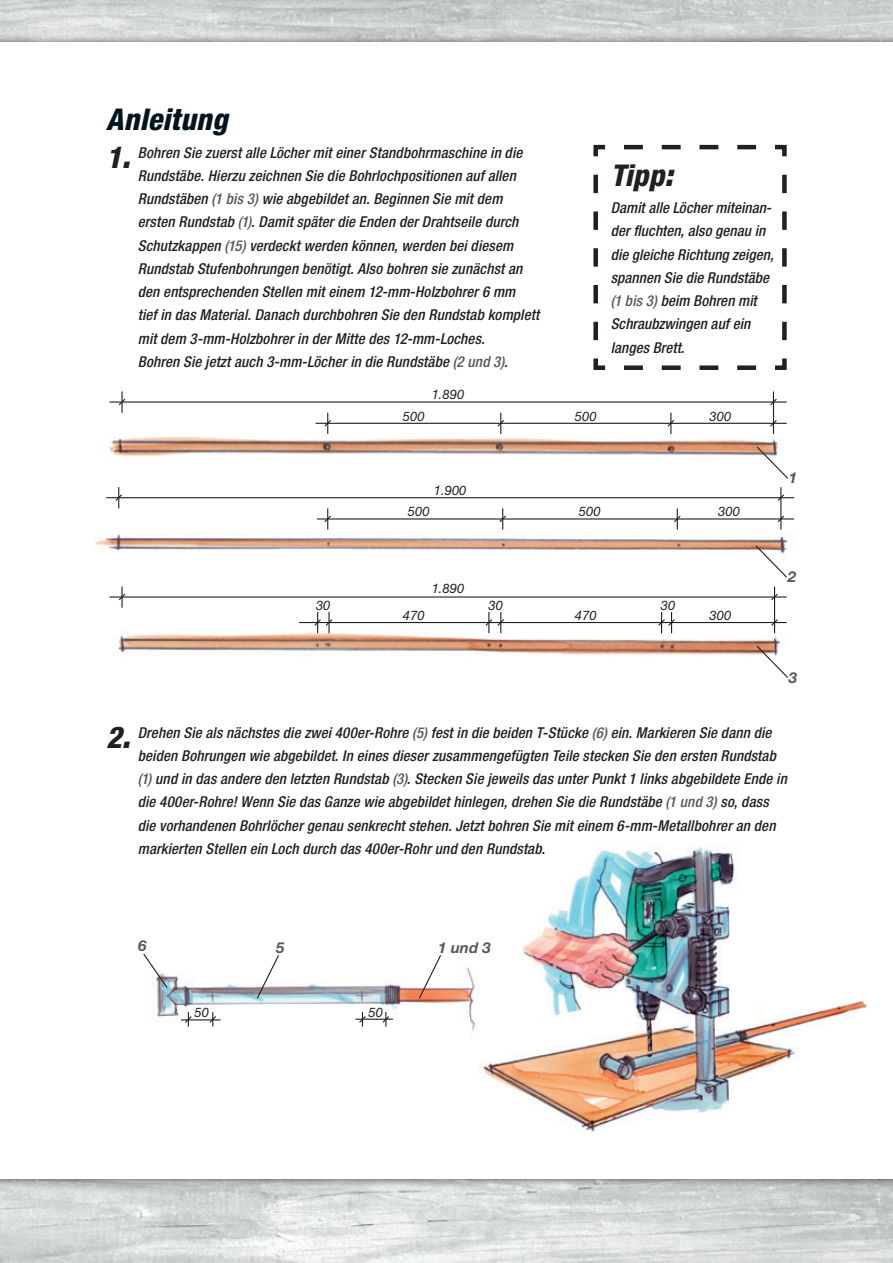
<style>
.page{position:relative;width:893px;height:1263px;background:#fff}
.page>*{position:absolute;margin:0;border:0;box-sizing:border-box;transform-origin:0 0}
.t1{font:italic 800 condensed 30px "Helvetica Neue LT Pro";letter-spacing:.01em;color:#001521}
.t2{font:italic 800 condensed 30px "Helvetica Neue LT Pro";color:#231f20}
.t3{font:italic 500 condensed 15px/23.2px "Helvetica Neue LT Pro";letter-spacing:.01em;color:#231f20}
.t4{font:italic 700 15px "Helvetica Neue LT Pro";color:#57585a}
.t5{font:italic 13.05px "Helvetica Neue LT Pro";color:#231f20}
.s1{font-weight:800;font-size:30px}
.s2{font-family:"Toom Helvetica";font-weight:400;font-style:normal;font-stretch:normal;font-size:30px}
.s3{color:#57585a}
.s4{font-family:"Toom Helvetica";font-weight:400;font-style:normal;font-stretch:normal}
</style>
<div class="page">
<img style="left:0;top:0;width:893px;height:1263px">
<div style="left:0;top:43px;width:893px;height:1136px;background:#fff"></div>
<img style="left:109px;top:428px;width:669px;height:32px">
<img style="left:95px;top:525px;width:693px;height:26px">
<img style="left:118px;top:631px;width:662px;height:24px">
<img style="left:156px;top:967px;width:319px;height:68px">
<img style="left:479px;top:846px;width:389px;height:286px">
<svg style="left:593px;top:144px;width:194px;height:226px"></svg>
<svg style="left:755px;top:445px;width:33px;height:34px"></svg>
<svg style="left:755px;top:644px;width:33px;height:34px"></svg>
<svg style="left:143px;top:953px;width:26px;height:36px"></svg>
<svg style="left:256px;top:955px;width:24px;height:45px"></svg>
<svg style="left:418px;top:955px;width:24px;height:45px"></svg>
<svg style="left:754px;top:544px;width:34px;height:34px"></svg>
<svg style="left:118px;top:398px;width:8px;height:8px"></svg>
<svg style="left:118px;top:593px;width:8px;height:8px"></svg>
<svg style="left:770px;top:397px;width:7px;height:9px"></svg>
<svg style="left:771px;top:592px;width:7px;height:9px"></svg>
<svg style="left:776px;top:493px;width:9px;height:9px"></svg>
<svg style="left:769px;top:419px;width:9px;height:9px"></svg>
<svg style="left:770px;top:618px;width:9px;height:9px"></svg>
<svg style="left:776px;top:514px;width:9px;height:9px"></svg>
<hr style="left:109px;top:401px;width:678px;height:2px;background:#231f20">
<hr style="left:109px;top:596px;width:678px;height:2px;background:#231f20">
<hr style="left:106px;top:497px;width:688px;height:1px;background:#231f20">
<hr style="left:315px;top:423px;width:472px;height:1px;background:#231f20">
<hr style="left:299px;top:622px;width:488px;height:1px;background:#231f20">
<hr style="left:317px;top:518px;width:477px;height:1px;background:#231f20">
<hr style="left:121px;top:391px;width:2px;height:22px;background:#231f20">
<hr style="left:121px;top:586px;width:2px;height:22px;background:#231f20">
<svg style="left:114px;top:487px;width:9px;height:21px"></svg>
<svg style="left:666px;top:413px;width:9px;height:21px"></svg>
<svg style="left:657px;top:612px;width:19px;height:21px"></svg>
<svg style="left:673px;top:508px;width:9px;height:22px"></svg>
<svg style="left:496px;top:413px;width:9px;height:21px"></svg>
<svg style="left:484px;top:612px;width:21px;height:21px"></svg>
<svg style="left:498px;top:508px;width:9px;height:22px"></svg>
<svg style="left:323px;top:413px;width:9px;height:21px"></svg>
<svg style="left:313px;top:612px;width:21px;height:21px"></svg>
<svg style="left:323px;top:508px;width:9px;height:22px"></svg>
<hr style="left:773px;top:391px;width:1px;height:43px;background:#231f20">
<hr style="left:774px;top:586px;width:1px;height:47px;background:#231f20">
<hr style="left:780px;top:487px;width:1px;height:43px;background:#231f20">
<hr style="left:181px;top:1019px;width:39px;height:1px;background:#231f20">
<svg style="left:184px;top:1012px;width:9px;height:14px"></svg>
<svg style="left:208px;top:1012px;width:9px;height:14px"></svg>
<hr style="left:355px;top:1018px;width:38px;height:2px;background:#231f20">
<svg style="left:358px;top:1012px;width:9px;height:14px"></svg>
<svg style="left:381px;top:1012px;width:9px;height:14px"></svg>
<h1 class="t1" style="left:106px;top:98px;width:123px">Anleitung</h1>
<p class="t3" style="left:138px;top:140px;width:403px;text-indent:-31px"><span class="s1">1</span><span class="s2">.</span> Bohren Sie zuerst alle Löcher mit einer Standbohrmaschine in die Rundstäbe. Hierzu zeichnen Sie die Bohrlochpositionen auf allen Rundstäben <span class="s3">(1 bis 3)</span> wie abgebildet an. Beginnen Sie mit dem ersten Rundstab <span class="s3">(1)</span>. Damit später die Enden der Drahtseile durch Schutzkappen <span class="s3">(15)</span> verdeckt werden können, werden bei diesem Rundstab Stufenbohrungen benötigt. Also bohren sie zunächst an den entsprechenden Stellen mit einem 12-mm-Holzbohrer 6 mm<br>tief in das Material. Danach durchbohren Sie den Rundstab komplett mit dem 3-mm-Holzbohrer in der Mitte des 12-mm-Loches.<br>Bohren Sie jetzt auch 3-mm-Löcher in die Rundstäbe <span class="s3">(2 und 3)</span>.</p>
<p class="t5" style="left:403px;top:408px;width:23px">500</p>
<p class="t5" style="left:432px;top:387px;width:34px">1.890</p>
<p class="t5" style="left:434px;top:482px;width:34px">1.900</p>
<p class="t5" style="left:408px;top:504px;width:23px">500</p>
<h1 class="t2" style="left:611px;top:154px;width:63px">Tipp<span class="s4">:</span></h1>
<p class="t3" style="left:611px;top:196px;width:164px">Damit alle Löcher miteinan&shy;der fluchten, also genau in die gleiche Richtung zeigen, spannen Sie die Rundstäbe <span class="s3">(1 bis 3)</span> beim Bohren mit<br>Schraubzwingen auf ein langes Brett.</p>
<p class="t5" style="left:575px;top:408px;width:23px">500</p>
<p class="t5" style="left:579px;top:504px;width:23px">500</p>
<p class="t5" style="left:709px;top:408px;width:23px">300</p>
<p class="t5" style="left:718px;top:504px;width:23px">300</p>
<p class="t4" style="left:789px;top:468px;width:10px">1</p>
<p class="t5" style="left:432px;top:581px;width:34px">1.890</p>
<p class="t5" style="left:316px;top:597px;width:16px">30</p>
<p class="t5" style="left:489px;top:597px;width:16px">30</p>
<p class="t5" style="left:661px;top:597px;width:16px">30</p>
<p class="t5" style="left:403px;top:607px;width:23px">470</p>
<p class="t5" style="left:575px;top:607px;width:23px">470</p>
<p class="t5" style="left:709px;top:607px;width:23px">300</p>
<p class="t4" style="left:788px;top:567px;width:10px">2</p>
<p class="t4" style="left:789px;top:668px;width:10px">3</p>
<p class="t3" style="left:138px;top:721px;width:651px;text-indent:-31px"><span class="s1">2</span><span class="s2">.</span> Drehen Sie als nächstes die zwei 400er-Rohre <span class="s3">(5)</span> fest in die beiden T-Stücke <span class="s3">(6)</span> ein. Markieren Sie dann die beiden Bohrungen wie abgebildet. In eines dieser zusammengefügten Teile stecken Sie den ersten Rundstab <span class="s3">(1)</span> und in das andere den letzten Rundstab <span class="s3">(3)</span>. Stecken Sie jeweils das unter Punkt 1 links abgebildete Ende in die 400er-Rohre! Wenn Sie das Ganze wie abgebildet hinlegen, drehen Sie die Rundstäbe <span class="s3">(1 und 3)</span> so, dass die vorhandenen Bohrlöcher genau senkrecht stehen. Jetzt bohren Sie mit einem 6-mm-Metallbohrer an den markierten Stellen ein Loch durch das 400er-Rohr und den Rundstab.</p>
<p class="t4" style="left:138px;top:936px;width:10px">6</p>
<p class="t4" style="left:276px;top:938px;width:10px">5</p>
<p class="t4" style="left:438px;top:938px;width:54px">1 und 3</p>
<p class="t5" style="left:194px;top:1005px;width:16px">50</p>
<p class="t5" style="left:368px;top:1005px;width:16px">50</p>
</div>
